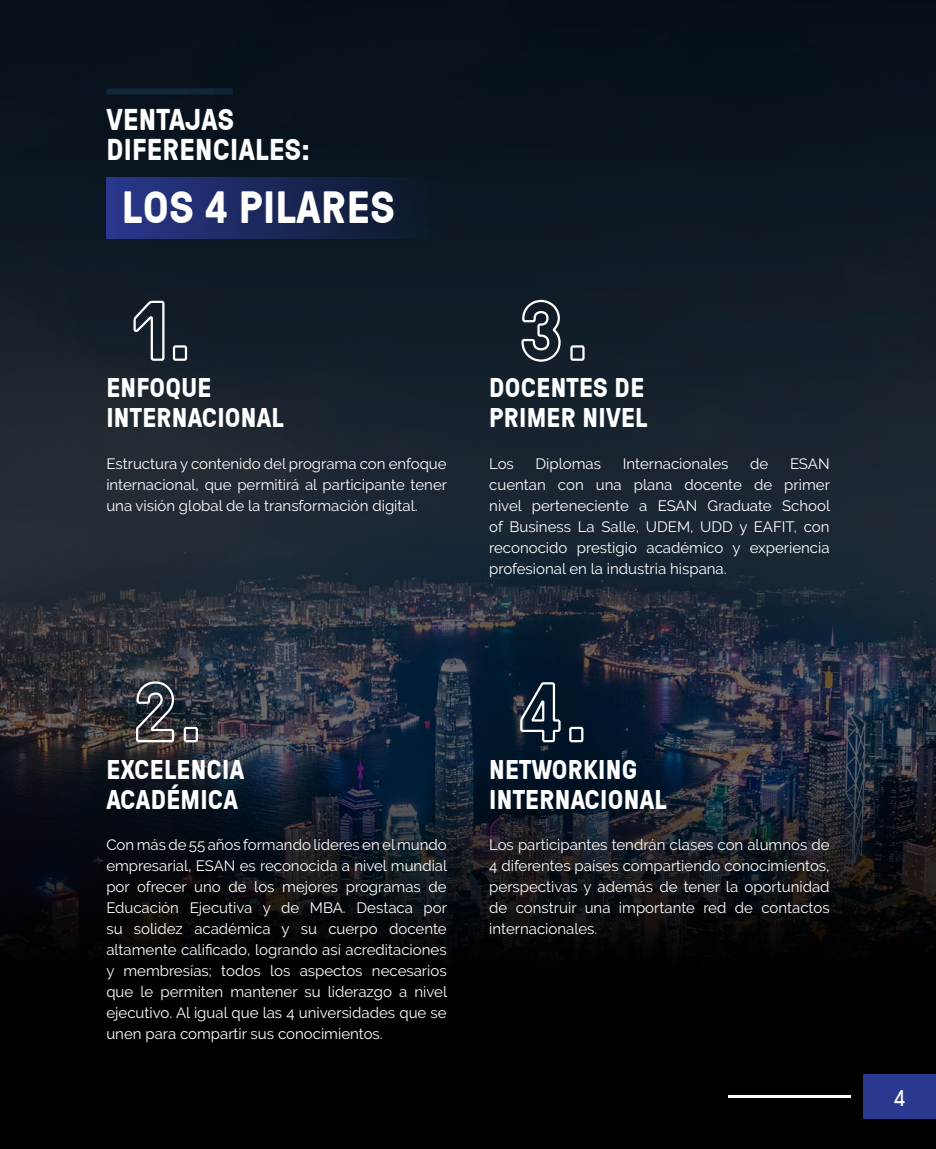
<style>
.page{position:relative;width:936px;height:1149px;background:#fff}
.page>*{position:absolute;margin:0;border:0;box-sizing:border-box;transform-origin:0 0}
.t1{font:700 45px "GT Pressura";letter-spacing:.01em;color:#fff}
.t2{font:700 30px/30px "GT Pressura";letter-spacing:.01em;color:#fff}
.t3{font:700 27px/30px "GT Pressura";letter-spacing:.01em;color:#fff}
.t4{font:22.5px "GT Pressura";color:#fff}
.t5{font:15px/21px "Raleway";color:#fff;text-align:justify}
</style>
<div class="page">
<img style="left:0;top:0;width:935px;height:765px">
<svg style="left:0;top:765px;width:935px;height:383px;background:#07090d"></svg>
<svg style="left:132px;top:299px;width:57px;height:63px;background:#343d47"></svg>
<svg style="left:519px;top:298px;width:43px;height:65px;background:#404a52"></svg>
<svg style="left:568px;top:343px;width:18px;height:19px"></svg>
<svg style="left:134px;top:679px;width:42px;height:64px;background:#57595e"></svg>
<svg style="left:182px;top:724px;width:18px;height:19px"></svg>
<svg style="left:518px;top:680px;width:67px;height:64px;background:#273848"></svg>
<div style="left:106px;top:177px;width:340px;height:61px;background:linear-gradient(to right,#29378e,#0b1722)"></div>
<div style="left:106px;top:88px;width:127px;height:6px;background:#12263c"></div>
<hr style="left:935px;top:0;width:1px;height:722px;background:#000">
<div style="left:863px;top:1074px;width:72px;height:44px;background:#2a388f"></div>
<hr style="left:728px;top:1095px;width:122px;height:2px;background:#fff">
<h2 class="t2" style="left:106px;top:104px;width:205px">VENTAJAS<br>DIFERENCIALES:</h2>
<h1 class="t1" style="left:122px;top:179px;width:274px">LOS 4 PILARES</h1>
<h3 class="t3" style="left:106px;top:372px;width:179px">ENFOQUE<br>INTERNACIONAL</h3>
<h3 class="t3" style="left:489px;top:372px;width:160px">DOCENTES DE<br>PRIMER NIVEL</h3>
<p class="t5" style="left:106px;top:453px;width:342px">Estructura y contenido del programa con enfoque internacional, que permitirá al participante tener una visión global de la transformación digital.</p>
<p class="t5" style="left:489px;top:453px;width:26px">Los</p>
<p class="t5" style="left:535px;top:453px;width:67px">Diplomas</p>
<p class="t5" style="left:622px;top:453px;width:107px">Internacionales</p>
<p class="t5" style="left:750px;top:453px;width:20px">de</p>
<p class="t5" style="left:489px;top:453px;width:342px;text-indent:301px">ESAN cuentan con una plana docente de primer nivel perteneciente a ESAN Graduate School of Business La Salle, UDEM, UDD y EAFIT, con reconocido prestigio académico y experiencia profesional en la industria hispana.</p>
<h3 class="t3" style="left:106px;top:753px;width:139px">EXCELENCIA<br>ACADÉMICA</h3>
<h3 class="t3" style="left:489px;top:753px;width:179px">NETWORKING<br>INTERNACIONAL</h3>
<p class="t5" style="left:106px;top:834px;width:342px">Con más de 55 años formando líderes en el mundo empresarial, ESAN es reconocida a nivel mundial por ofrecer uno de los mejores programas de Educación Ejecutiva y de MBA. Destaca por su solidez académica y su cuerpo docente altamente calificado, logrando así acreditaciones y membresías; todos los aspectos necesarios que le permiten mantener su liderazgo a nivel ejecutivo. Al igual que las 4 universidades que se unen para compartir sus conocimientos.</p>
<p class="t5" style="left:489px;top:834px;width:342px">Los participantes tendrán clases con alumnos de 4 diferentes países compartiendo conocimientos, perspectivas y además de tener la oportunidad de construir una importante red de contactos internacionales.</p>
<h3 class="t4" style="left:894px;top:1084px;width:13px">4</h3>
</div>
